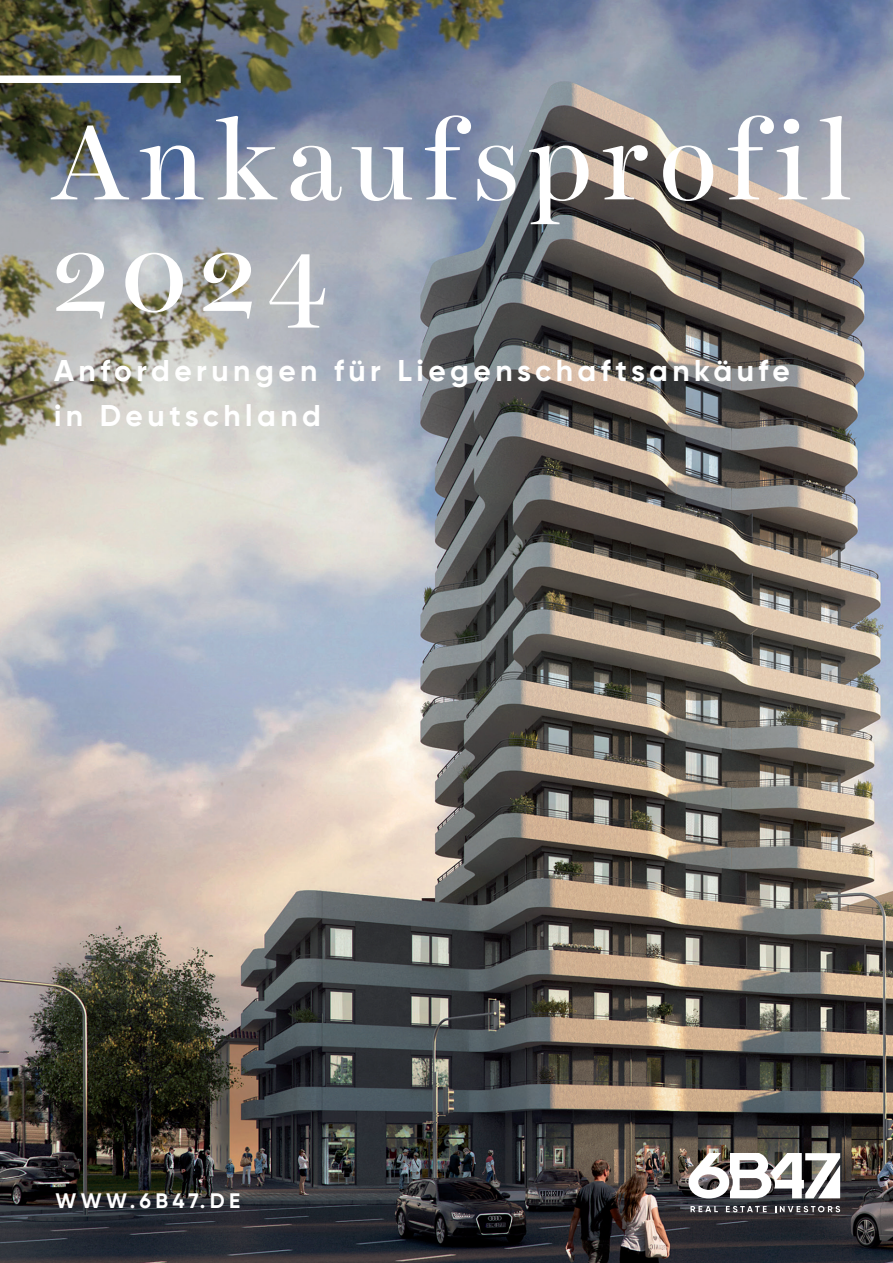
<style>
.page{position:relative;width:893px;height:1263px;background:#fff}
.page>*{position:absolute;margin:0;border:0;box-sizing:border-box;transform-origin:0 0}
.t1{font:108px/111.4px "Harriet Display";letter-spacing:.1em;color:#fff}
.t2{font:700 30px/45px "Gilroy";letter-spacing:.15em;color:#fff}
.Einf__Abs{font:700 21px "Gilroy";letter-spacing:.21em;color:#fff}
</style>
<div class="page">
<img style="left:0;top:0;width:893px;height:1263px">
<img style="left:688px;top:1153px;width:152px;height:45px">
<svg style="left:690px;top:1206px;width:28px;height:6px"></svg>
<svg style="left:726px;top:1206px;width:41px;height:6px"></svg>
<svg style="left:775px;top:1206px;width:65px;height:6px"></svg>
<div style="left:0;top:75px;width:181px;height:8px;background:#fff"></div>
<p class="t1" style="left:51px;top:105px;width:802px">Ankaufsprofil<br>2024</p>
<p class="t2" style="left:54px;top:348px;width:737px">Anforderungen für Liegenschaftsankäufe in Deutschland</p>
<p class="Einf__Abs" style="left:55px;top:1187px;width:186px">WWW.6B47.DE</p>
</div>
